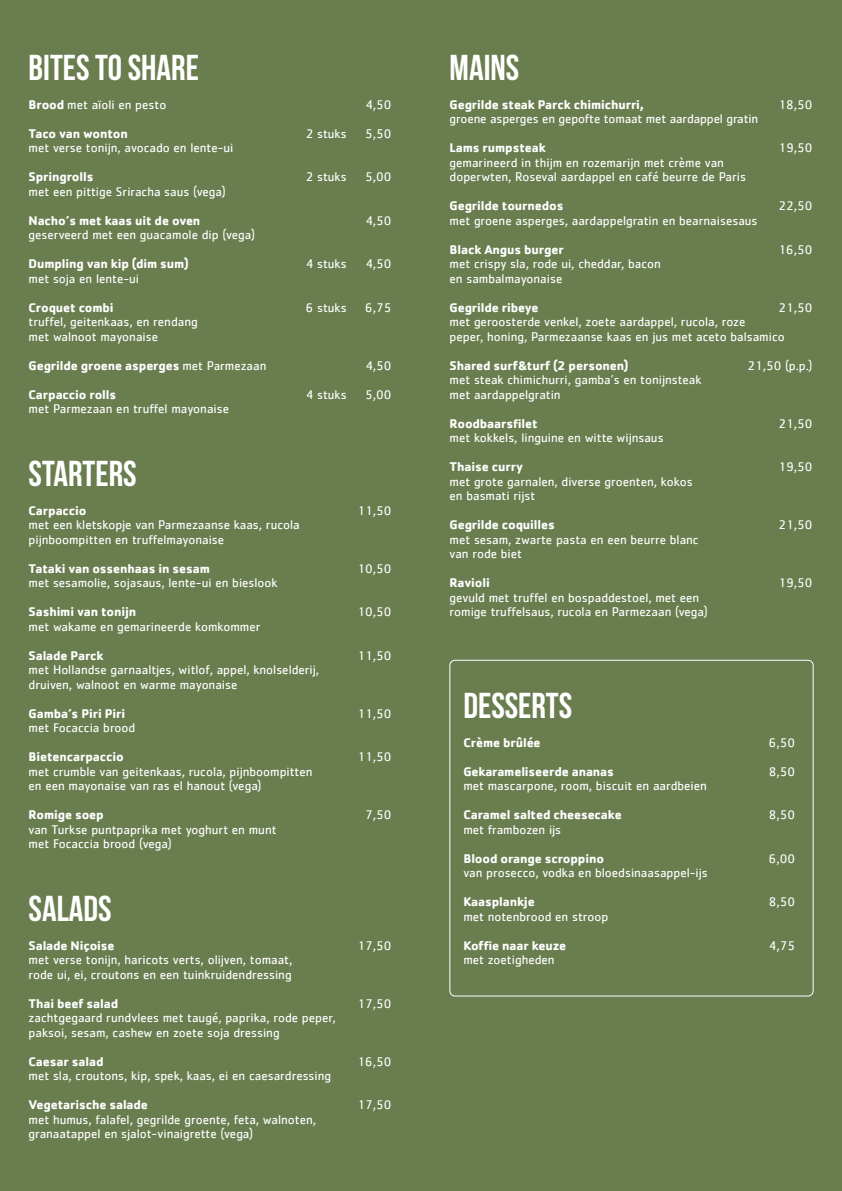
<style>
.page{position:relative;width:842px;height:1191px;background:#697d4f}
.page>*{position:absolute;margin:0;border:0;box-sizing:border-box;transform-origin:0 0}
.kop_new{font:36px "Bebas Neue";color:#fff}
.GERECHT{font:13px/14.5px "Cachet";color:#fff}
.GERECHT-2{font:700 13px "Cachet";letter-spacing:-.01em;color:#fff}
.s1{font-weight:700}
.s2{font-weight:400}
</style>
<div class="page">
<div style="left:449px;top:659px;width:365px;height:337px;border:1px solid #fff;border-radius:5px"></div>
<p class="kop_new" style="left:29px;top:47px;width:172px">BITES TO SHARE</p>
<p class="GERECHT" style="left:29px;top:97px;width:139px"><span class="s1">Brood</span> met aïoli en pesto</p>
<p class="GERECHT" style="left:366px;top:97px;width:27px">4,50</p>
<p class="GERECHT-2" style="left:29px;top:125px;width:101px">Taco van wonton</p>
<p class="GERECHT" style="left:306px;top:126px;width:42px">2 stuks</p>
<p class="GERECHT" style="left:365px;top:126px;width:28px">5,50</p>
<p class="GERECHT" style="left:29px;top:140px;width:206px">met verse tonijn, avocado en lente-ui</p>
<p class="GERECHT-2" style="left:29px;top:168px;width:66px">Springrolls</p>
<p class="GERECHT" style="left:306px;top:169px;width:42px">2 stuks</p>
<p class="GERECHT" style="left:365px;top:169px;width:28px">5,00</p>
<p class="GERECHT" style="left:29px;top:184px;width:199px">met een pittige Sriracha saus (vega)</p>
<p class="GERECHT-2" style="left:29px;top:212px;width:173px">Nacho’s met kaas uit de oven</p>
<p class="GERECHT" style="left:366px;top:213px;width:27px">4,50</p>
<p class="GERECHT" style="left:29px;top:227px;width:228px">geserveerd met een guacamole dip (vega)</p>
<p class="GERECHT-2" style="left:29px;top:255px;width:162px">Dumpling van kip (dim sum)</p>
<p class="GERECHT" style="left:306px;top:256px;width:42px">4 stuks</p>
<p class="GERECHT" style="left:366px;top:256px;width:27px">4,50</p>
<p class="GERECHT" style="left:29px;top:271px;width:112px">met soja en lente-ui</p>
<p class="GERECHT-2" style="left:29px;top:299px;width:87px">Croquet combi</p>
<p class="GERECHT" style="left:306px;top:300px;width:42px">6 stuks</p>
<p class="GERECHT" style="left:365px;top:300px;width:28px">6,75</p>
<p class="GERECHT" style="left:29px;top:314px;width:171px">truffel, geitenkaas, en rendang met walnoot mayonaise</p>
<p class="GERECHT-2" style="left:29px;top:357px;width:239px">Gegrilde groene asperges <span class="s2">met Parmezaan</span></p>
<p class="GERECHT" style="left:366px;top:358px;width:27px">4,50</p>
<p class="GERECHT-2" style="left:29px;top:386px;width:89px">Carpaccio rolls</p>
<p class="GERECHT" style="left:306px;top:387px;width:42px">4 stuks</p>
<p class="GERECHT" style="left:365px;top:387px;width:28px">5,00</p>
<p class="GERECHT" style="left:29px;top:401px;width:202px">met Parmezaan en truffel mayonaise</p>
<p class="kop_new" style="left:29px;top:453px;width:110px">STARTERS</p>
<p class="GERECHT-2" style="left:29px;top:502px;width:60px">Carpaccio</p>
<p class="GERECHT" style="left:358px;top:503px;width:35px">11,50</p>
<p class="GERECHT" style="left:29px;top:517px;width:273px">met een kletskopje van Parmezaanse kaas, rucola</p>
<p class="GERECHT" style="left:29px;top:532px;width:197px">pijnboompitten en truffelmayonaise</p>
<p class="GERECHT-2" style="left:29px;top:560px;width:183px">Tataki van ossenhaas in sesam</p>
<p class="GERECHT" style="left:358px;top:561px;width:35px">10,50</p>
<p class="GERECHT" style="left:29px;top:575px;width:251px">met sesamolie, sojasaus, lente-ui en bieslook</p>
<p class="GERECHT-2" style="left:29px;top:603px;width:109px">Sashimi van tonijn</p>
<p class="GERECHT" style="left:358px;top:604px;width:35px">10,50</p>
<p class="GERECHT" style="left:29px;top:619px;width:233px">met wakame en gemarineerde komkommer</p>
<p class="GERECHT-2" style="left:29px;top:647px;width:76px">Salade Parck</p>
<p class="GERECHT" style="left:358px;top:648px;width:35px">11,50</p>
<p class="GERECHT" style="left:29px;top:662px;width:292px">met Hollandse garnaaltjes, witlof, appel, knolselderij, druiven, walnoot en warme mayonaise</p>
<p class="GERECHT-2" style="left:29px;top:705px;width:98px">Gamba’s Piri Piri</p>
<p class="GERECHT" style="left:358px;top:706px;width:35px">11,50</p>
<p class="GERECHT" style="left:29px;top:720px;width:108px">met Focaccia brood</p>
<p class="GERECHT-2" style="left:29px;top:748px;width:97px">Bietencarpaccio</p>
<p class="GERECHT" style="left:358px;top:749px;width:35px">11,50</p>
<p class="GERECHT" style="left:29px;top:764px;width:285px">met crumble van geitenkaas, rucola, pijnboompitten en een mayonaise van ras el hanout (vega)</p>
<p class="GERECHT-2" style="left:29px;top:806px;width:77px">Romige soep</p>
<p class="GERECHT" style="left:365px;top:807px;width:28px">7,50</p>
<p class="GERECHT" style="left:29px;top:822px;width:249px">van Turkse puntpaprika met yoghurt en munt</p>
<p class="GERECHT" style="left:29px;top:836px;width:145px">met Focaccia brood (vega)</p>
<p class="kop_new" style="left:29px;top:888px;width:85px">SALADS</p>
<p class="GERECHT-2" style="left:29px;top:937px;width:88px">Salade Niçoise</p>
<p class="GERECHT" style="left:358px;top:938px;width:35px">17,50</p>
<p class="GERECHT" style="left:29px;top:952px;width:265px">met verse tonijn, haricots verts, olijven, tomaat,</p>
<p class="GERECHT" style="left:29px;top:967px;width:265px">rode ui, ei, croutons en een tuinkruidendressing</p>
<p class="GERECHT-2" style="left:29px;top:995px;width:91px">Thai beef salad</p>
<p class="GERECHT" style="left:358px;top:996px;width:35px">17,50</p>
<p class="GERECHT" style="left:29px;top:1010px;width:308px">zachtgegaard rundvlees met taugé, paprika, rode peper, paksoi, sesam, cashew en zoete soja dressing</p>
<p class="GERECHT-2" style="left:29px;top:1053px;width:76px">Caesar salad</p>
<p class="GERECHT" style="left:358px;top:1054px;width:35px">16,50</p>
<p class="GERECHT" style="left:29px;top:1068px;width:304px">met sla, croutons, kip, spek, kaas, ei en caesardressing</p>
<p class="GERECHT-2" style="left:29px;top:1096px;width:121px">Vegetarische salade</p>
<p class="GERECHT" style="left:358px;top:1097px;width:35px">17,50</p>
<p class="GERECHT" style="left:29px;top:1112px;width:289px">met humus, falafel, gegrilde groente, feta, walnoten, granaatappel en sjalot-vinaigrette (vega)</p>
<p class="kop_new" style="left:450px;top:47px;width:71px">MAINS</p>
<p class="GERECHT-2" style="left:450px;top:96px;width:196px">Gegrilde steak Parck chimichurri,</p>
<p class="GERECHT" style="left:779px;top:97px;width:35px">18,50</p>
<p class="GERECHT" style="left:450px;top:111px;width:310px">groene asperges en gepofte tomaat met aardappel gratin</p>
<p class="GERECHT-2" style="left:450px;top:139px;width:98px">Lams rumpsteak</p>
<p class="GERECHT" style="left:779px;top:140px;width:35px">19,50</p>
<p class="GERECHT" style="left:450px;top:155px;width:298px">gemarineerd in thijm en rozemarijn met crème van doperwten, Roseval aardappel en café beurre de Paris</p>
<p class="GERECHT-2" style="left:450px;top:197px;width:115px">Gegrilde tournedos</p>
<p class="GERECHT" style="left:779px;top:198px;width:35px">22,50</p>
<p class="GERECHT" style="left:450px;top:213px;width:309px">met groene asperges, aardappelgratin en bearnaisesaus</p>
<p class="GERECHT-2" style="left:450px;top:241px;width:116px">Black Angus burger</p>
<p class="GERECHT" style="left:779px;top:242px;width:35px">16,50</p>
<p class="GERECHT" style="left:450px;top:256px;width:213px">met crispy sla, rode ui, cheddar, bacon en sambalmayonaise</p>
<p class="GERECHT-2" style="left:450px;top:299px;width:91px">Gegrilde ribeye</p>
<p class="GERECHT" style="left:779px;top:300px;width:35px">21,50</p>
<p class="GERECHT" style="left:450px;top:314px;width:337px">met geroosterde venkel, zoete aardappel, rucola, roze<br>peper, honing, Parmezaanse kaas en jus met aceto balsamico</p>
<p class="GERECHT-2" style="left:450px;top:357px;width:180px">Shared surf&amp;turf (2 personen)</p>
<p class="GERECHT" style="left:747px;top:358px;width:66px">21,50 (p.p.)</p>
<p class="GERECHT" style="left:450px;top:372px;width:253px">met steak chimichurri, gamba’s en tonijnsteak met aardappelgratin</p>
<p class="GERECHT-2" style="left:450px;top:415px;width:90px">Roodbaarsfilet</p>
<p class="GERECHT" style="left:779px;top:416px;width:35px">21,50</p>
<p class="GERECHT" style="left:450px;top:430px;width:216px">met kokkels, linguine en witte wijnsaus</p>
<p class="GERECHT-2" style="left:450px;top:458px;width:75px">Thaise curry</p>
<p class="GERECHT" style="left:779px;top:459px;width:35px">19,50</p>
<p class="GERECHT" style="left:450px;top:474px;width:245px">met grote garnalen, diverse groenten, kokos en basmati rijst</p>
<p class="GERECHT-2" style="left:450px;top:516px;width:107px">Gegrilde coquilles</p>
<p class="GERECHT" style="left:779px;top:517px;width:35px">21,50</p>
<p class="GERECHT" style="left:450px;top:532px;width:251px">met sesam, zwarte pasta en een beurre blanc van rode biet</p>
<p class="GERECHT-2" style="left:450px;top:574px;width:42px">Ravioli</p>
<p class="GERECHT" style="left:779px;top:575px;width:35px">19,50</p>
<p class="GERECHT" style="left:450px;top:590px;width:260px">gevuld met truffel en bospaddestoel, met een romige truffelsaus, rucola en Parmezaan (vega)</p>
<p class="kop_new" style="left:463px;top:685px;width:110px">DESSERTS</p>
<p class="GERECHT-2" style="left:463px;top:734px;width:79px">Crème brûlée</p>
<p class="GERECHT" style="left:769px;top:735px;width:28px">6,50</p>
<p class="GERECHT-2" style="left:463px;top:763px;width:152px">Gekarameliseerde ananas</p>
<p class="GERECHT" style="left:769px;top:764px;width:28px">8,50</p>
<p class="GERECHT" style="left:463px;top:778px;width:245px">met mascarpone, room, biscuit en aardbeien</p>
<p class="GERECHT-2" style="left:463px;top:806px;width:160px">Caramel salted cheesecake</p>
<p class="GERECHT" style="left:769px;top:807px;width:28px">8,50</p>
<p class="GERECHT" style="left:463px;top:822px;width:99px">met frambozen ijs</p>
<p class="GERECHT-2" style="left:463px;top:850px;width:142px">Blood orange scroppino</p>
<p class="GERECHT" style="left:769px;top:851px;width:28px">6,00</p>
<p class="GERECHT" style="left:463px;top:865px;width:246px">van prosecco, vodka en bloedsinaasappel-ijs</p>
<p class="GERECHT-2" style="left:463px;top:893px;width:73px">Kaasplankje</p>
<p class="GERECHT" style="left:769px;top:894px;width:28px">8,50</p>
<p class="GERECHT" style="left:463px;top:909px;width:146px">met notenbrood en stroop</p>
<p class="GERECHT-2" style="left:463px;top:937px;width:104px">Koffie naar keuze</p>
<p class="GERECHT" style="left:769px;top:938px;width:27px">4,75</p>
<p class="GERECHT" style="left:463px;top:952px;width:93px">met zoetigheden</p>
</div>
